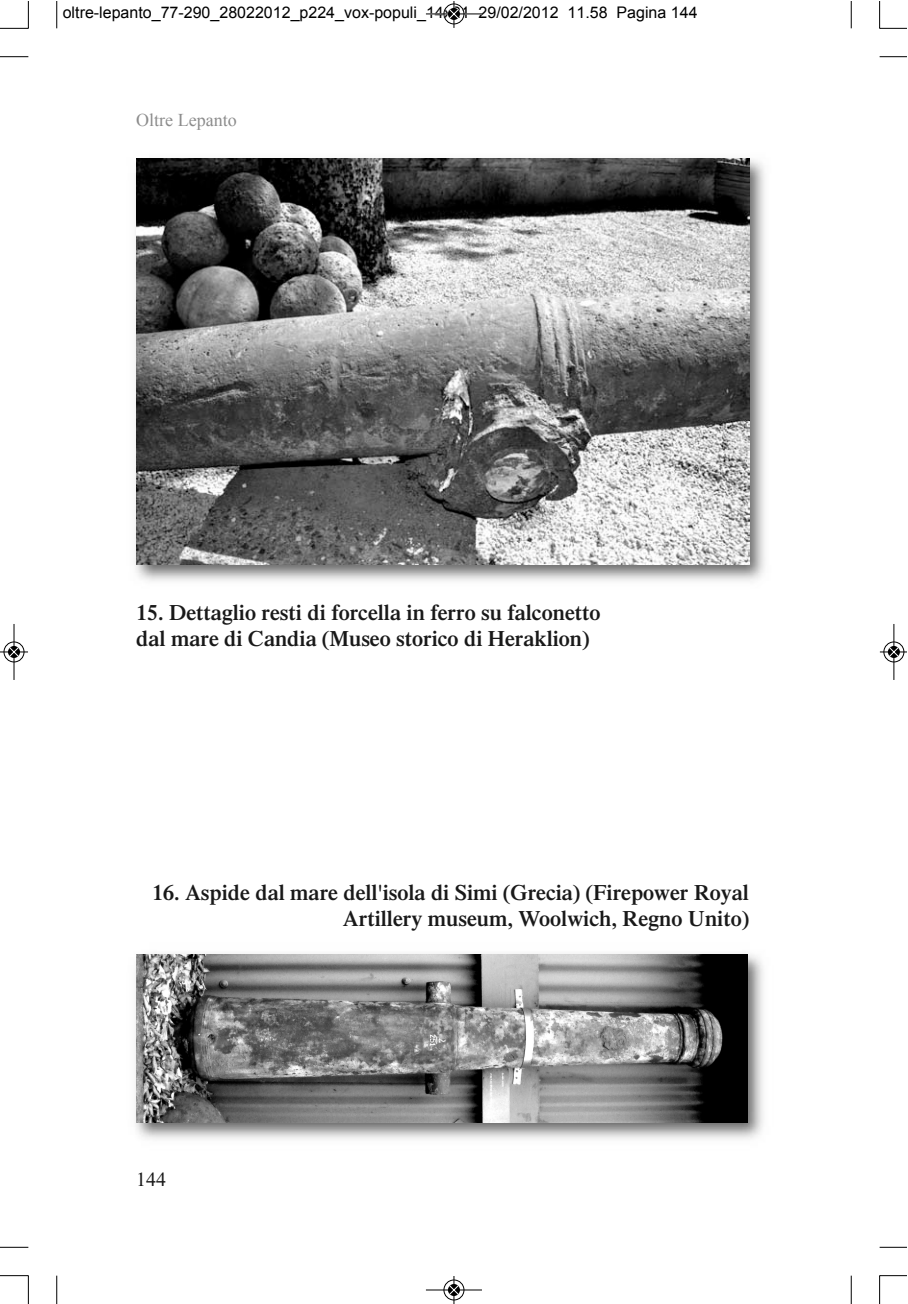
<style>
.page{position:relative;width:908px;height:1304px;background:#fff}
.page>*{position:absolute;margin:0;border:0;box-sizing:border-box;transform-origin:0 0}
.t1{font:600 22px/26.4px "Times";color:#191919}
.t2{font:20px "Times New Roman";color:#191919}
.t3{font:18px "Times New Roman";color:#8c8c8c}
.t4{font:16px "Arial";color:#000}
</style>
<div class="page">
<img style="left:135px;top:158px;width:630px;height:423px">
<img style="left:136px;top:159px;width:612px;height:405px">
<img style="left:135px;top:954px;width:628px;height:185px">
<img style="left:137px;top:954px;width:609px;height:168px">
<svg style="left:56px;top:2px;width:1px;height:26px"></svg>
<svg style="left:0;top:56px;width:28px;height:1px"></svg>
<svg style="left:850px;top:2px;width:1px;height:26px"></svg>
<svg style="left:879px;top:56px;width:27px;height:1px"></svg>
<svg style="left:56px;top:1276px;width:1px;height:28px"></svg>
<svg style="left:0;top:1247px;width:28px;height:1px"></svg>
<svg style="left:850px;top:1276px;width:1px;height:28px"></svg>
<svg style="left:879px;top:1247px;width:27px;height:1px"></svg>
<svg style="left:0;top:2px;width:29px;height:27px"></svg>
<svg style="left:879px;top:2px;width:27px;height:27px"></svg>
<svg style="left:0;top:1275px;width:29px;height:29px"></svg>
<svg style="left:879px;top:1275px;width:27px;height:29px"></svg>
<div style="left:443px;top:3px;width:21px;height:22px;border:1px solid #fff;border-radius:50%"></div>
<hr style="left:426px;top:14px;width:56px;height:1px;background:#000">
<div style="left:443px;top:4px;width:21px;height:20px;border:1px solid #000;border-radius:50%"></div>
<svg style="left:448px;top:2px;width:11px;height:26px"></svg>
<div style="left:443px;top:1279px;width:21px;height:22px;border:1px solid #fff;border-radius:50%"></div>
<hr style="left:426px;top:1290px;width:56px;height:1px;background:#000">
<div style="left:443px;top:1280px;width:21px;height:20px;border:1px solid #000;border-radius:50%"></div>
<svg style="left:448px;top:1276px;width:11px;height:28px"></svg>
<div style="left:3px;top:641px;width:22px;height:22px;border:1px solid #fff;border-radius:50%"></div>
<hr style="left:14px;top:624px;width:1px;height:56px;background:#000">
<div style="left:4px;top:642px;width:20px;height:20px;border:1px solid #000;border-radius:50%"></div>
<svg style="left:0;top:647px;width:28px;height:10px"></svg>
<div style="left:882px;top:641px;width:22px;height:22px;border:1px solid #fff;border-radius:50%"></div>
<hr style="left:893px;top:624px;width:1px;height:56px;background:#000">
<div style="left:883px;top:642px;width:20px;height:20px;border:1px solid #000;border-radius:50%"></div>
<svg style="left:879px;top:647px;width:27px;height:10px"></svg>
<p class="t4" style="left:63px;top:4px;width:636px">oltre-lepanto_77-290_28022012_p224_vox-populi_14x21 29/02/2012 11.58 Pagina 144</p>
<p class="t3" style="left:136px;top:110px;width:102px">Oltre Lepanto</p>
<p class="t1" style="left:136px;top:599px;width:465px">15. Dettaglio resti di forcella in ferro su falconetto dal mare di Candia (Museo storico di Heraklion)</p>
<p class="t1" style="left:152px;top:879px;width:598px;text-align:right">16. Aspide dal mare dell'isola di Simi (Grecia) (Firepower Royal<br>Artillery museum, Woolwich, Regno Unito)</p>
<p class="t2" style="left:136px;top:1169px;width:31px">144</p>
</div>
